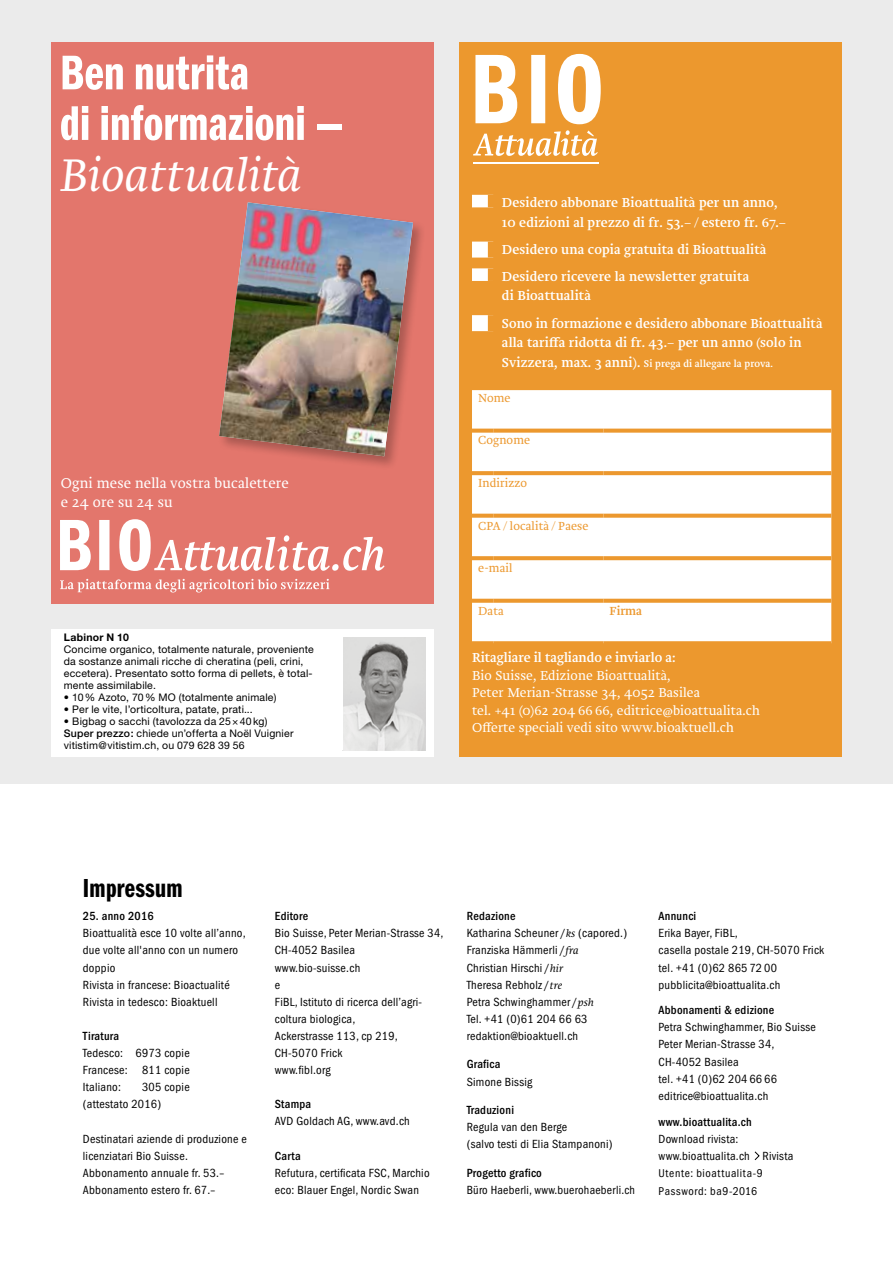
<style>
.page{position:relative;width:893px;height:1263px;background:#fff}
.page>*{position:absolute;margin:0;border:0;box-sizing:border-box;transform-origin:0 0}
.t1{font:50.4px/50.6px "Franklin Gothic LT Com Dm Cm";letter-spacing:.005em;color:#fff}
.t2{font:italic 300 47.55px "Brioni Pro";letter-spacing:-.005em;color:#fff}
.t3{font:27px "ITC Franklin Gothic Std Dm Cp";letter-spacing:.01em;color:#000}
.t4{font:300 14.7px/18.6px "Brioni Pro";letter-spacing:.01em;color:#fff}
.t5{font:13.5px/19.5px "Brioni Pro";letter-spacing:.01em;color:#fff}
.t6{font:300 13.5px/17.5px "Brioni Pro";letter-spacing:.01em;color:#fff}
.t7{font:condensed 12.15px/17.1px "ITC Franklin Gothic Std";letter-spacing:.02em;color:#000}
.t8{font:500 condensed 12.15px "ITC Franklin Gothic Std";letter-spacing:.02em;color:#000}
.t9{font:300 12.15px "Brioni Pro";letter-spacing:.01em;color:#ec982e}
.t10{font:12.15px "Brioni Pro";color:#ec982e}
.t11{font:condensed 11.7px/17.2px "ITC Franklin Gothic Std";letter-spacing:.05em;color:#000}
.t12{font:10.5px/12px "Helvetica Neue";letter-spacing:.015em;color:#000}
.t13{font:700 10.5px "Helvetica Neue";letter-spacing:.03em;color:#000}
.t14{font:10.2px "Brioni Pro";letter-spacing:.01em;color:#fff}
.s1{font-weight:500}
.s2{font-size:13.5px}
.s3{font-family:"Brioni Pro";font-weight:300;font-style:italic;font-stretch:normal;font-size:10.8px}
</style>
<div class="page">
<svg style="left:754px;top:1151px;width:6px;height:10px"></svg>
<div style="left:0;top:0;width:893px;height:784px;background:#ebebeb"></div>
<div style="left:51px;top:43px;width:383px;height:561px;background:#e3766c"></div>
<div style="left:51px;top:629px;width:383px;height:128px;background:#fff"></div>
<img style="left:343px;top:638px;width:82px;height:112px">
<div style="left:459px;top:42px;width:383px;height:715px;background:#ec982e"></div>
<svg style="left:472px;top:195px;width:16px;height:136px"></svg>
<div style="left:472px;top:286px;width:21px;height:24px;background:#ec982e"></div>
<div style="left:472px;top:390px;width:359px;height:251px;background:#fff"></div>
<div style="left:472px;top:207px;width:27px;height:11px;background:#ec982e"></div>
<div style="left:472px;top:231px;width:27px;height:11px;background:#ec982e"></div>
<div style="left:472px;top:258px;width:27px;height:10px;background:#ec982e"></div>
<div style="left:472px;top:281px;width:27px;height:11px;background:#ec982e"></div>
<div style="left:472px;top:304px;width:27px;height:11px;background:#ec982e"></div>
<svg style="left:472px;top:429px;width:21px;height:4px"></svg>
<svg style="left:493px;top:429px;width:110px;height:4px"></svg>
<svg style="left:603px;top:429px;width:228px;height:4px"></svg>
<svg style="left:472px;top:471px;width:21px;height:4px"></svg>
<svg style="left:493px;top:471px;width:110px;height:4px"></svg>
<svg style="left:603px;top:471px;width:228px;height:4px"></svg>
<svg style="left:472px;top:514px;width:21px;height:4px"></svg>
<svg style="left:493px;top:514px;width:110px;height:4px"></svg>
<svg style="left:603px;top:514px;width:228px;height:4px"></svg>
<svg style="left:472px;top:556px;width:21px;height:4px"></svg>
<svg style="left:493px;top:556px;width:110px;height:4px"></svg>
<svg style="left:603px;top:556px;width:228px;height:4px"></svg>
<svg style="left:472px;top:599px;width:21px;height:4px"></svg>
<svg style="left:493px;top:599px;width:110px;height:4px"></svg>
<svg style="left:603px;top:599px;width:228px;height:4px"></svg>
<svg style="left:472px;top:641px;width:21px;height:1px"></svg>
<svg style="left:493px;top:641px;width:110px;height:2px"></svg>
<svg style="left:603px;top:641px;width:228px;height:3px"></svg>
<hr style="left:474px;top:163px;width:125px;height:1px;background:#fff">
<svg style="left:475px;top:54px;width:126px;height:70px"></svg>
<svg style="left:473px;top:130px;width:125px;height:26px"></svg>
<div style="left:217px;top:201px;width:209px;height:269px;background:#000;opacity:.25"></div>
<img style="left:219px;top:202px;width:194px;height:254px">
<svg style="left:60px;top:519px;width:325px;height:52px"></svg>
<svg style="left:60px;top:579px;width:269px;height:13px"></svg>
<h1 class="t1" style="left:60px;top:48px;width:286px">Ben nutrita<br>di informazioni –</h1>
<h2 class="t2" style="left:60px;top:141px;width:243px">Bioattualità</h2>
<p class="t4" style="left:61px;top:474px;width:229px">Ogni mese nella vostra bucalettere e 24 ore su 24 su</p>
<p class="t13" style="left:64px;top:631px;width:67px">Labinor N 10</p>
<p class="t12" style="left:64px;top:643px;width:251px">Concime organico, totalmente naturale, proveniente da sostanze animali ricche di cheratina (peli, crini, eccetera). Presentato sotto forma di pellets, è total&shy;mente assimilabile.</p>
<p class="t12" style="left:64px;top:691px;width:214px">• 10% Azoto, 70% MO (totalmente animale)</p>
<p class="t12" style="left:64px;top:703px;width:190px">• Per le vite, l’orticoltura, patate, prati...</p>
<p class="t12" style="left:64px;top:715px;width:231px">• Bigbag o sacchi (tavolozza da 25×40kg)<br><span class="s1">Super prezzo:</span> chiede un’offerta a Noël Vuignier vitistim@vitistim.ch, ou 079 628 39 56</p>
<p class="t5" style="left:502px;top:193px;width:286px">Desidero abbonare Bioattualità per un anno,<br>10 edizioni al prezzo di fr. 53.– / estero fr. 67.–</p>
<p class="t5" style="left:502px;top:236px;width:266px;line-height:26.8px">Desidero una copia gratuita di Bioattualità<br>Desidero ricevere la newsletter gratuita</p>
<p class="t5" style="left:502px;top:282px;width:322px;line-height:27.3px">di Bioattualità<br>Sono in formazione e desidero abbonare Bioattualità</p>
<p class="t5" style="left:502px;top:333px;width:301px">alla tariffa ridotta di fr. 43.– per un anno (solo in</p>
<p class="t14" style="left:502px;top:356px;width:273px"><span class="s2">Svizzera, max. 3 anni).</span> Si prega di allegare la prova.</p>
<p class="t9" style="left:478px;top:389px;width:34px">Nome</p>
<p class="t9" style="left:478px;top:432px;width:53px">Cognome</p>
<p class="t9" style="left:478px;top:474px;width:51px">Indirizzo</p>
<p class="t9" style="left:478px;top:517px;width:112px">CPA / località / Paese</p>
<p class="t9" style="left:478px;top:559px;width:36px">e-mail</p>
<p class="t9" style="left:478px;top:602px;width:27px">Data</p>
<p class="t10" style="left:610px;top:602px;width:34px">Firma</p>
<p class="t5" style="left:472px;top:648px;width:205px">Ritagliare il tagliando e inviarlo a:</p>
<p class="t6" style="left:472px;top:667px;width:290px">Bio Suisse, Edizione Bioattualità,<br>Peter Merian-Strasse 34, 4052 Basilea<br>tel. +41 (0)62 204 66 66, editrice@bioattualita.ch Offerte speciali vedi sito www.bioaktuell.ch</p>
<h3 class="t3" style="left:83px;top:873px;width:101px">Impressum</h3>
<p class="t8" style="left:83px;top:909px;width:72px">25. anno 2016</p>
<p class="t7" style="left:83px;top:925px;width:164px">Bioattualità esce 10 volte all’anno, due volte all'anno con un numero doppio<br>Rivista in francese: Bioactualité<br>Rivista in tedesco: Bioaktuell</p>
<p class="t8" style="left:83px;top:1029px;width:38px">Tiratura</p>
<p class="t7" style="left:83px;top:1044px;width:108px;text-align:justify">Tedesco: 6973 copie Francese: 811 copie Italiano:</p>
<p class="t7" style="left:83px;top:1079px;width:108px;text-indent:59px">305 copie (attestato 2016)</p>
<p class="t7" style="left:83px;top:1130px;width:165px">Destinatari aziende di produzione e licenziatari Bio Suisse.<br>Abbonamento annuale fr. 53.–<br>Abbonamento estero fr. 67.–</p>
<p class="t8" style="left:275px;top:909px;width:35px">Editore</p>
<p class="t7" style="left:275px;top:925px;width:170px">Bio Suisse, Peter Merian-Strasse 34,<br>CH-4052 Basilea www.bio-suisse.ch<br>e<br>FiBL, Istituto di ricerca dell’agri&shy;coltura biologica,<br>Ackerstrasse 113, cp 219,<br>CH-5070 Frick<br>www.fibl.org</p>
<p class="t8" style="left:275px;top:1097px;width:38px">Stampa</p>
<p class="t7" style="left:275px;top:1113px;width:137px">AVD Goldach AG, www.avd.ch</p>
<p class="t8" style="left:275px;top:1149px;width:27px">Carta</p>
<p class="t7" style="left:275px;top:1164px;width:156px">Refutura, certificata FSC, Marchio eco: Blauer Engel, Nordic Swan</p>
<p class="t7" style="left:467px;top:908px;width:162px"><span class="s1">Redazione<br></span>Katharina Scheuner /<span class="s3">ks</span> (capored.)<br>Franziska Hämmerli /<span class="s3">fra<br></span>Christian Hirschi /<span class="s3">hir<br></span>Theresa Rebholz /<span class="s3">tre<br></span>Petra Schwinghammer /<span class="s3">psh<br></span>Tel. +41 (0)61 204 66 63 redaktion@bioaktuell.ch</p>
<p class="t8" style="left:467px;top:1057px;width:35px">Grafica</p>
<p class="t7" style="left:467px;top:1073px;width:67px">Simone Bissig</p>
<p class="t8" style="left:467px;top:1103px;width:49px">Traduzioni</p>
<p class="t7" style="left:467px;top:1119px;width:147px">Regula van den Berge<br>(salvo testi di Elia Stampanoni)</p>
<p class="t8" style="left:467px;top:1166px;width:77px">Progetto grafico</p>
<p class="t7" style="left:467px;top:1181px;width:170px">Büro Haeberli, www.buerohaeberli.ch</p>
<p class="t8" style="left:659px;top:909px;width:39px">Annunci</p>
<p class="t7" style="left:659px;top:925px;width:167px">Erika Bayer, FiBL,<br>casella postale 219, CH-5070 Frick tel. +41 (0)62 865 72 00 pubblicita@bioattualita.ch</p>
<p class="t8" style="left:659px;top:1003px;width:117px">Abbonamenti &amp; edizione</p>
<p class="t7" style="left:659px;top:1019px;width:159px">Petra Schwinghammer, Bio Suisse<br>Peter Merian-Strasse 34,<br>CH-4052 Basilea<br>tel. +41 (0)62 204 66 66 editrice@bioattualita.ch</p>
<p class="t8" style="left:659px;top:1115px;width:95px">www.bioattualita.ch</p>
<p class="t7" style="left:659px;top:1130px;width:136px">Download rivista: www.bioattualita.ch Rivista</p>
<p class="t11" style="left:659px;top:1165px;width:106px">Utente: bioattualita-9<br>Password: ba9-2016</p>
</div>
